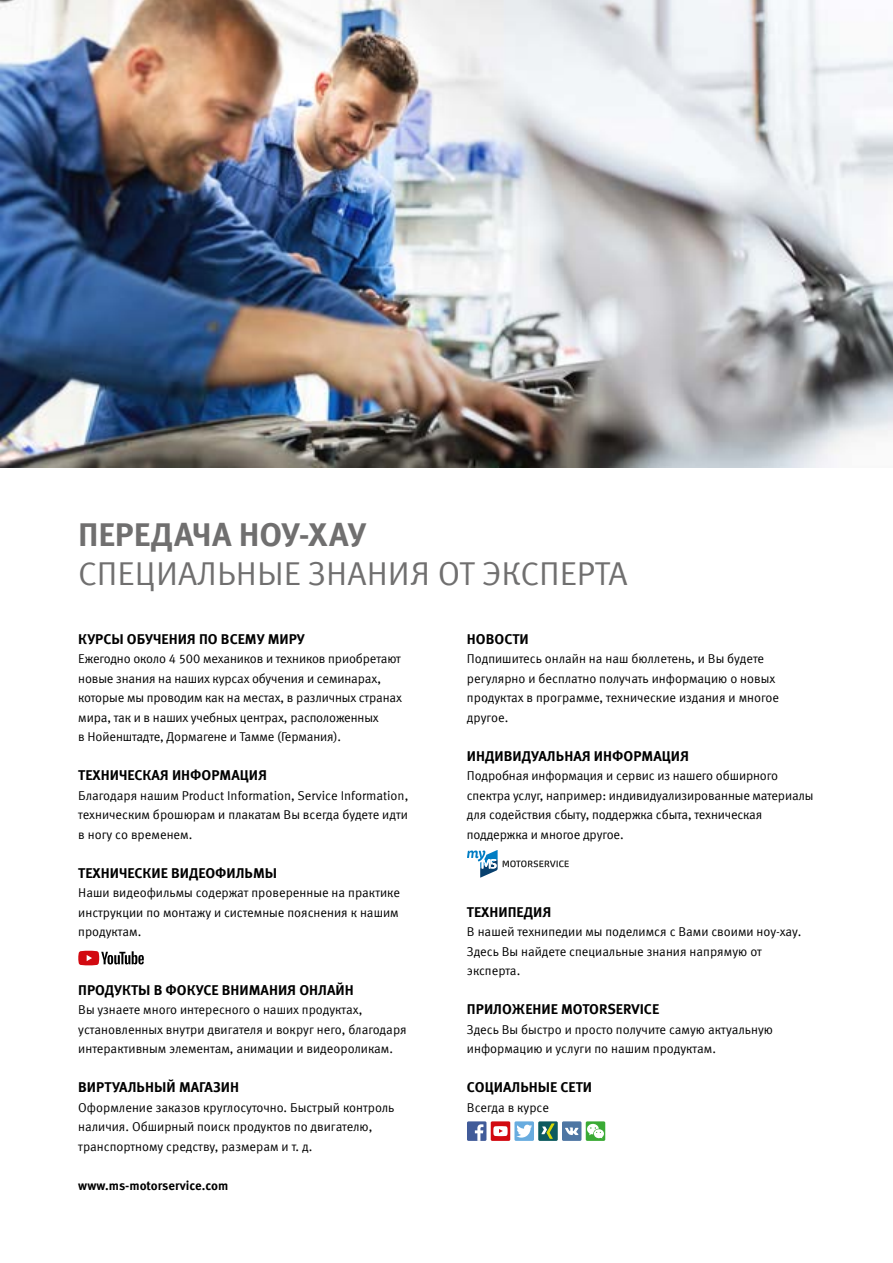
<style>
.page{position:relative;width:893px;height:1263px;background:#fff}
.page>*{position:absolute;margin:0;border:0;box-sizing:border-box;transform-origin:0 0}
.t1{font:33px "Meta Offc Pro Norm";color:#706f6f}
.t2{font:700 33px "Meta Offc Pro";letter-spacing:-.01em;color:#706f6f}
.t3{font:700 14.25px "Meta Offc Pro";color:#000}
.t4{font:12.75px/19.5px "Meta Offc Pro Norm";letter-spacing:-.005em;color:#000}
.t5{font:700 12.75px "Meta Offc Pro";color:#000}
</style>
<div class="page">
<svg style="left:78px;top:951px;width:66px;height:14px"></svg>
<svg style="left:467px;top:850px;width:102px;height:28px"></svg>
<div style="left:467px;top:1121px;width:19px;height:20px;background:#415b99"></div>
<svg style="left:475px;top:1124px;width:8px;height:17px"></svg>
<div style="left:514px;top:1121px;width:20px;height:20px;background:#69acdf"></div>
<svg style="left:516px;top:1125px;width:16px;height:12px"></svg>
<div style="left:538px;top:1121px;width:20px;height:20px;background:#0c5a5f"></div>
<svg style="left:541px;top:1123px;width:14px;height:16px"></svg>
<div style="left:491px;top:1121px;width:19px;height:20px;background:#d20a11"></div>
<svg style="left:493px;top:1126px;width:15px;height:10px"></svg>
<div style="left:562px;top:1121px;width:19px;height:20px;background:#4e76a3"></div>
<svg style="left:565px;top:1127px;width:14px;height:8px"></svg>
<div style="left:586px;top:1121px;width:19px;height:20px;background:#3aaa35"></div>
<svg style="left:587px;top:1123px;width:17px;height:15px"></svg>
<img style="left:0;top:0;width:893px;height:467px">
<h1 class="t2" style="left:78px;top:509px;width:289px">ПЕРЕДАЧА НОУ-ХАУ</h1>
<h1 class="t1" style="left:78px;top:549px;width:551px">СПЕЦИАЛЬНЫЕ ЗНАНИЯ ОТ ЭКСПЕРТА</h1>
<p class="t3" style="left:78px;top:627px;width:228px">КУРСЫ ОБУЧЕНИЯ ПО ВСЕМУ МИРУ</p>
<p class="t4" style="left:78px;top:648px;width:325px">Ежегодно около 4 500 механиков и техников приобретают новые знания на наших курсах обучения и семинарах, которые мы проводим как на местах, в различных странах мира, так и в наших учебных центрах, расположенных<br>в Нойенштадте, Дормагене и Тамме (Германия).</p>
<p class="t3" style="left:78px;top:764px;width:190px">ТЕХНИЧЕСКАЯ ИНФОРМАЦИЯ</p>
<p class="t4" style="left:78px;top:785px;width:332px;text-align:justify">Благодаря нашим Product Information, Service Information, техническим брошюрам и плакатам Вы всегда будете идти в ногу со временем.</p>
<p class="t3" style="left:78px;top:861px;width:200px">ТЕХНИЧЕСКИЕ ВИДЕОФИЛЬМЫ</p>
<p class="t4" style="left:78px;top:882px;width:323px;text-align:justify">Наши видеофильмы содержат проверенные на практике инструкции по монтажу и системные пояснения к нашим продуктам.</p>
<p class="t3" style="left:78px;top:978px;width:277px">ПРОДУКТЫ В ФОКУСЕ ВНИМАНИЯ ОНЛАЙН</p>
<p class="t4" style="left:78px;top:999px;width:330px">Вы узнаете много интересного о наших продуктах, установленных внутри двигателя и вокруг него, благодаря интерактивным элементам, анимации и видеороликам.</p>
<p class="t3" style="left:78px;top:1076px;width:162px">ВИРТУАЛЬНЫЙ МАГАЗИН</p>
<p class="t4" style="left:78px;top:1097px;width:318px">Оформление заказов круглосуточно. Быстрый контроль наличия. Обширный поиск продуктов по двигателю, транспортному средству, размерам и т. д.</p>
<p class="t5" style="left:78px;top:1175px;width:151px">www.ms-motorservice.com</p>
<p class="t3" style="left:467px;top:627px;width:63px">НОВОСТИ</p>
<p class="t4" style="left:467px;top:648px;width:314px">Подпишитесь онлайн на наш бюллетень, и Вы будете регулярно и бесплатно получать информацию о новых продуктах в программе, технические издания и многое другое.</p>
<p class="t3" style="left:467px;top:744px;width:224px">ИНДИВИДУАЛЬНАЯ ИНФОРМАЦИЯ</p>
<p class="t4" style="left:467px;top:765px;width:348px">Подробная информация и сервис из нашего обширного спектра услуг, например: индивидуализированные материалы для содействия сбыту, поддержка сбыта, техническая поддержка и многое другое.</p>
<p class="t3" style="left:467px;top:900px;width:86px">ТЕХНИПЕДИЯ</p>
<p class="t4" style="left:467px;top:921px;width:336px">В нашей технипедии мы поделимся с Вами своими ноу-хау.<br>Здесь Вы найдете специальные знания напрямую от эксперта.</p>
<p class="t3" style="left:467px;top:998px;width:194px">ПРИЛОЖЕНИЕ MOTORSERVICE</p>
<p class="t4" style="left:467px;top:1019px;width:308px">Здесь Вы быстро и просто получите самую актуальную информацию и услуги по нашим продуктам.</p>
<p class="t3" style="left:467px;top:1076px;width:127px">СОЦИАЛЬНЫЕ СЕТИ</p>
<p class="t4" style="left:467px;top:1097px;width:84px">Всегда в курсе</p>
</div>
